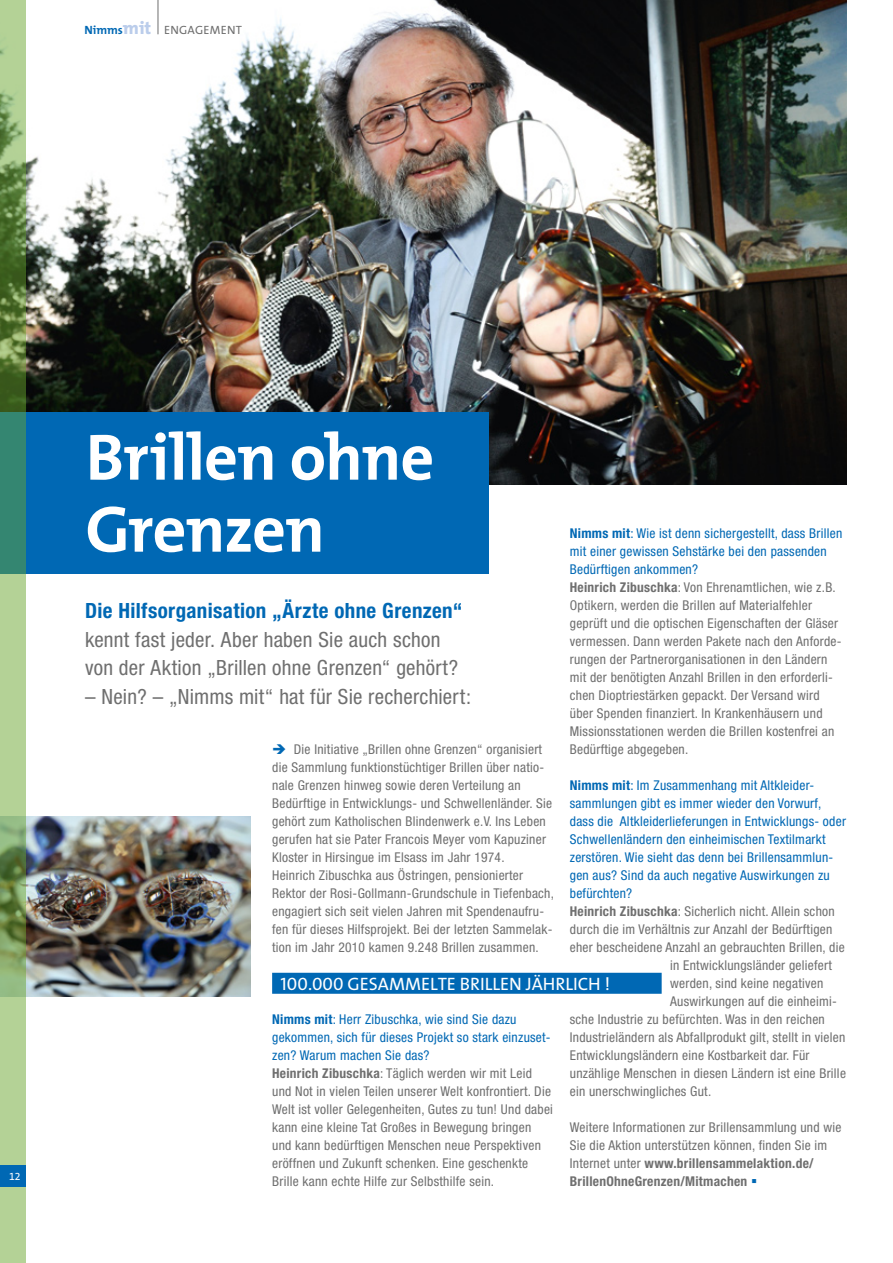
<style>
.page{position:relative;width:893px;height:1263px;background:#fff}
.page>*{position:absolute;margin:0;border:0;box-sizing:border-box;transform-origin:0 0}
.t1{font:700 66px/72px "The Mix";letter-spacing:-.015em;color:#fff}
.t2{font:condensed 21px/28.5px "Helvetica Neue";letter-spacing:.01em;color:#6f6f6f}
.t3{font:700 condensed 21px "Helvetica Neue";letter-spacing:.02em;color:#0068b4}
.t4{font:18px "The Mix";color:#fff}
.t5{font:condensed 13.5px/18px "Helvetica Neue";letter-spacing:.02em;color:#6f6f6f}
.t6{font:condensed 13.5px "Helvetica Neue";letter-spacing:.02em;color:#0068b4}
.t7{font:12px "The Mix";letter-spacing:.02em;color:#6f6f6f}
.t8{font:10.5px "The Mix Expert";color:#fff}
.s1{font-weight:700;color:#0068b4}
.s2{font-weight:800;font-size:18px;color:#bbcdeb}
.s3{color:#0068b4}
.s4{font-weight:700}
.s5{font-family:"The Mix Caps"}
</style>
<div class="page">
<img style="left:26px;top:0;width:820px;height:484px">
<div style="left:0;top:412px;width:488px;height:162px;background:#0068b4"></div>
<img style="left:26px;top:816px;width:225px;height:180px">
<svg style="left:0;top:0;width:26px;height:1263px"></svg>
<div style="left:0;top:1165px;width:9px;height:21px;background:#0068b4"></div>
<div style="left:4px;top:1165px;width:22px;height:21px;background:#0068b4"></div>
<hr style="left:158px;top:0;width:1px;height:34px;background:#6f6f6f">
<div style="left:272px;top:973px;width:390px;height:21px;background:#0068b4"></div>
<p class="t7" style="left:84px;top:20px;width:157px"><span class="s1">Nimms</span><span class="s2">mit</span> ENGAGEMENT</p>
<p class="t8" style="left:9px;top:1167px;width:13px">12</p>
<h1 class="t1" style="left:85px;top:420px;width:350px">Brillen ohne<br>Grenzen</h1>
<p class="t5" style="left:570px;top:524px;width:274px"><span class="s1">Nimms mit</span><span class="s3">: Wie ist denn sichergestellt, dass Brillen mit einer gewissen Sehstärke bei den passenden Bedürftigen ankommen?<br></span><span class="s4">Heinrich Zibuschka</span>: Von Ehrenamtlichen, wie z.B.<br>Optikern, werden die Brillen auf Materialfehler geprüft und die optischen Eigenschaften der Gläser vermessen. Dann werden Pakete nach den Anforde&shy;rungen der Partnerorganisationen in den Ländern mit der benötigten Anzahl Brillen in den erforderli&shy;chen Dioptriestärken gepackt. Der Versand wird über Spenden finanziert. In Krankenhäusern und Missionsstationen werden die Brillen kostenfrei an Bedürftige abgegeben.</p>
<p class="t6" style="left:570px;top:778px;width:246px"><span class="s4">Nimms mit</span>: Im Zusammenhang mit Altkleider-</p>
<p class="t6" style="left:570px;top:796px;width:253px">sammlungen gibt es immer wieder den Vorwurf,</p>
<p class="t6" style="left:570px;top:814px;width:278px">dass die Altkleiderlieferungen in Entwicklungs- oder</p>
<p class="t6" style="left:570px;top:832px;width:257px">Schwellenländern den einheimischen Textilmarkt</p>
<p class="t6" style="left:570px;top:850px;width:265px">zerstören. Wie sieht das denn bei Brillensammlun-</p>
<p class="t6" style="left:570px;top:868px;width:262px">gen aus? Sind da auch negative Auswirkungen zu</p>
<p class="t6" style="left:570px;top:886px;width:64px">befürchten?</p>
<p class="t5" style="left:570px;top:902px;width:266px"><span class="s4">Heinrich Zibuschka</span>: Sicherlich nicht. Allein schon</p>
<p class="t5" style="left:570px;top:920px;width:264px">durch die im Verhältnis zur Anzahl der Bedürftigen</p>
<p class="t5" style="left:570px;top:938px;width:276px">eher bescheidene Anzahl an gebrauchten Brillen, die</p>
<p class="t5" style="left:670px;top:956px;width:163px">in Entwicklungsländer geliefert</p>
<p class="t5" style="left:670px;top:974px;width:155px">werden, sind keine negativen</p>
<p class="t5" style="left:670px;top:992px;width:168px">Auswirkungen auf die einheimi-</p>
<p class="t5" style="left:570px;top:1010px;width:257px">sche Industrie zu befürchten. Was in den reichen</p>
<p class="t5" style="left:570px;top:1028px;width:277px">Industrieländern als Abfallprodukt gilt, stellt in vielen</p>
<p class="t5" style="left:570px;top:1046px;width:241px">Entwicklungsländern eine Kostbarkeit dar. Für</p>
<p class="t5" style="left:570px;top:1064px;width:278px">unzählige Menschen in diesen Ländern ist eine Brille</p>
<p class="t5" style="left:570px;top:1082px;width:143px">ein unerschwingliches Gut.</p>
<p class="t5" style="left:570px;top:1118px;width:273px">Weitere Informationen zur Brillensammlung und wie Sie die Aktion unterstützen können, finden Sie im Internet unter <span class="s4">www.brillensammelaktion.de/ BrillenOhneGrenzen/Mitmachen</span> <span class="s3">▪</span></p>
<h2 class="t3" style="left:85px;top:598px;width:379px">Die Hilfsorganisation „Ärzte ohne Grenzen“</h2>
<h2 class="t2" style="left:85px;top:625px;width:375px">kennt fast jeder. Aber haben Sie auch schon von der Aktion „Brillen ohne Grenzen“ gehört?</h2>
<h2 class="t2" style="left:85px;top:682px;width:388px">– Nein? – „Nimms mit“ hat für Sie recherchiert:</h2>
<p class="t5" style="left:272px;top:740px;width:283px"><span class="s3">➔</span> Die Initiative „Brillen ohne Grenzen“ organisiert die Sammlung funktionstüchtiger Brillen über natio&shy;nale Grenzen hinweg sowie deren Verteilung an Bedürftige in Entwicklungs- und Schwellenländer. Sie gehört zum Katholischen Blindenwerk e.V. Ins Leben gerufen hat sie Pater Francois Meyer vom Kapuziner Kloster in Hirsingue im Elsass im Jahr 1974.<br>Heinrich Zibuschka aus Östringen, pensionierter Rektor der Rosi-Gollmann-Grundschule in Tiefenbach, engagiert sich seit vielen Jahren mit Spendenaufru&shy;fen für dieses Hilfsprojekt. Bei der letzten Sammelak&shy;tion im Jahr 2010 kamen 9.248 Brillen zusammen.</p>
<h3 class="t4" style="left:281px;top:968px;width:150px"><span class="s5">100.000</span> GESAMMELTE</h3>
<h3 class="t4" style="left:460px;top:968px;width:19px">BRILLE</h3>
<h3 class="t4" style="left:509px;top:968px;width:55px">N JÄHRLIC</h3>
<h3 class="t4" style="left:588px;top:968px;width:23px">H !</h3>
<p class="t5" style="left:272px;top:1010px;width:282px"><span class="s1">Nimms mit</span><span class="s3">: Herr Zibuschka, wie sind Sie dazu gekommen, sich für dieses Projekt so stark einzuset&shy;zen? Warum machen Sie das?<br></span><span class="s4">Heinrich Zibuschka</span>: Täglich werden wir mit Leid und Not in vielen Teilen unserer Welt konfrontiert. Die Welt ist voller Gelegenheiten, Gutes zu tun! Und dabei kann eine kleine Tat Großes in Bewegung bringen und kann bedürftigen Menschen neue Perspektiven eröffnen und Zukunft schenken. Eine geschenkte Brille kann echte Hilfe zur Selbsthilfe sein.</p>
</div>
